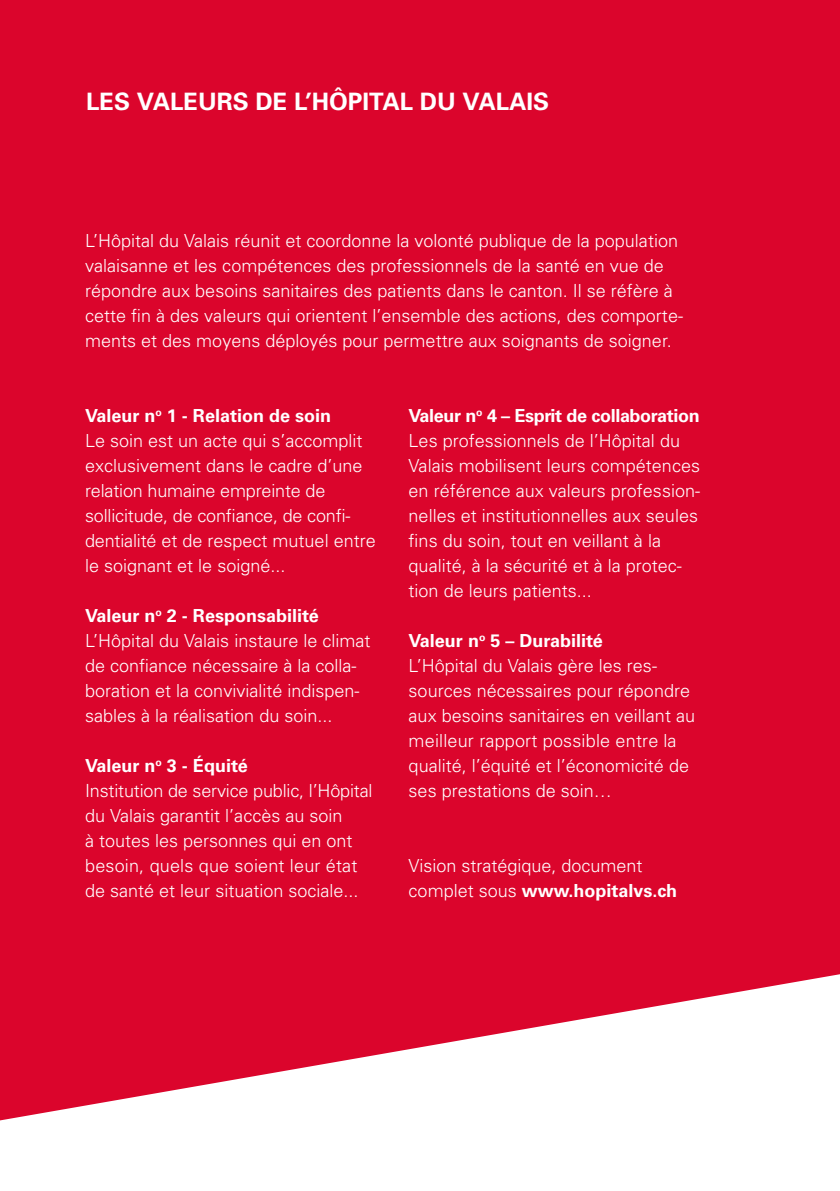
<style>
.page{position:relative;width:840px;height:1191px;background:#fff}
.page>*{position:absolute;margin:0;border:0;box-sizing:border-box;transform-origin:0 0}
.t1{font:700 24px "Univers";color:#fff}
.t2{font:300 18px/25px "Univers";color:#fff}
.t3{font:700 18px "Univers CE";color:#fff}
.t4{font:700 18px "Univers CE";letter-spacing:-.02em;color:#fff}
.s1{font-family:"Univers";font-weight:300}
</style>
<div class="page">
<div style="left:0;top:0;width:839px;height:1191px;background:#db052c"></div>
<svg style="left:0;top:974px;width:839px;height:217px;fill:#fff"></svg>
<h1 class="t1" style="left:86px;top:86px;width:464px">LES VALEURS DE L’HÔPITAL DU VALAIS</h1>
<p class="t2" style="left:85px;top:228px;width:599px">L’Hôpital du Valais réunit et coordonne la volonté publique de la population valaisanne et les compétences des professionnels de la santé en vue de répondre aux besoins sanitaires des patients dans le canton. Il se réfère à cette fin à des valeurs qui orientent l’ensemble des actions, des comporte&shy;ments et des moyens déployés pour permettre aux soignants de soigner.</p>
<p class="t3" style="left:85px;top:405px;width:247px">Valeur n<sup>o</sup> 1 - Relation de soin</p>
<p class="t2" style="left:85px;top:428px;width:292px">Le soin est un acte qui s’accomplit exclusivement dans le cadre d’une relation humaine empreinte de sollicitude, de confiance, de confi&shy;dentialité et de respect mutuel entre le soignant et le soigné...</p>
<p class="t3" style="left:85px;top:605px;width:235px">Valeur n<sup>o</sup> 2 - Responsabilité</p>
<p class="t2" style="left:85px;top:628px;width:287px">L’Hôpital du Valais instaure le climat de confiance nécessaire à la colla&shy;boration et la convivialité indispen&shy;sables à la réalisation du soin...</p>
<p class="t3" style="left:85px;top:755px;width:164px">Valeur n<sup>o</sup> 3 - Équité</p>
<p class="t2" style="left:85px;top:778px;width:289px">Institution de service public, l’Hôpital du Valais garantit l’accès au soin<br>à toutes les personnes qui en ont besoin, quels que soient leur état de santé et leur situation sociale...</p>
<p class="t4" style="left:408px;top:405px;width:292px">Valeur n<sup>o</sup> 4 – Esprit de collaboration</p>
<p class="t2" style="left:408px;top:428px;width:293px">Les professionnels de l’Hôpital du Valais mobilisent leurs compétences en référence aux valeurs profession&shy;nelles et institutionnelles aux seules fins du soin, tout en veillant à la qualité, à la sécurité et à la protec&shy;tion de leurs patients...</p>
<p class="t3" style="left:408px;top:630px;width:196px">Valeur n<sup>o</sup> 5 – Durabilité</p>
<p class="t2" style="left:408px;top:653px;width:288px">L’Hôpital du Valais gère les res&shy;sources nécessaires pour répondre aux besoins sanitaires en veillant au meilleur rapport possible entre la qualité, l’équité et l’économicité de ses prestations de soin…</p>
<p class="t2" style="left:408px;top:853px;width:235px">Vision stratégique, document</p>
<p class="t3" style="left:408px;top:880px;width:270px"><span class="s1">complet sous</span> www.hopitalvs.ch</p>
</div>
